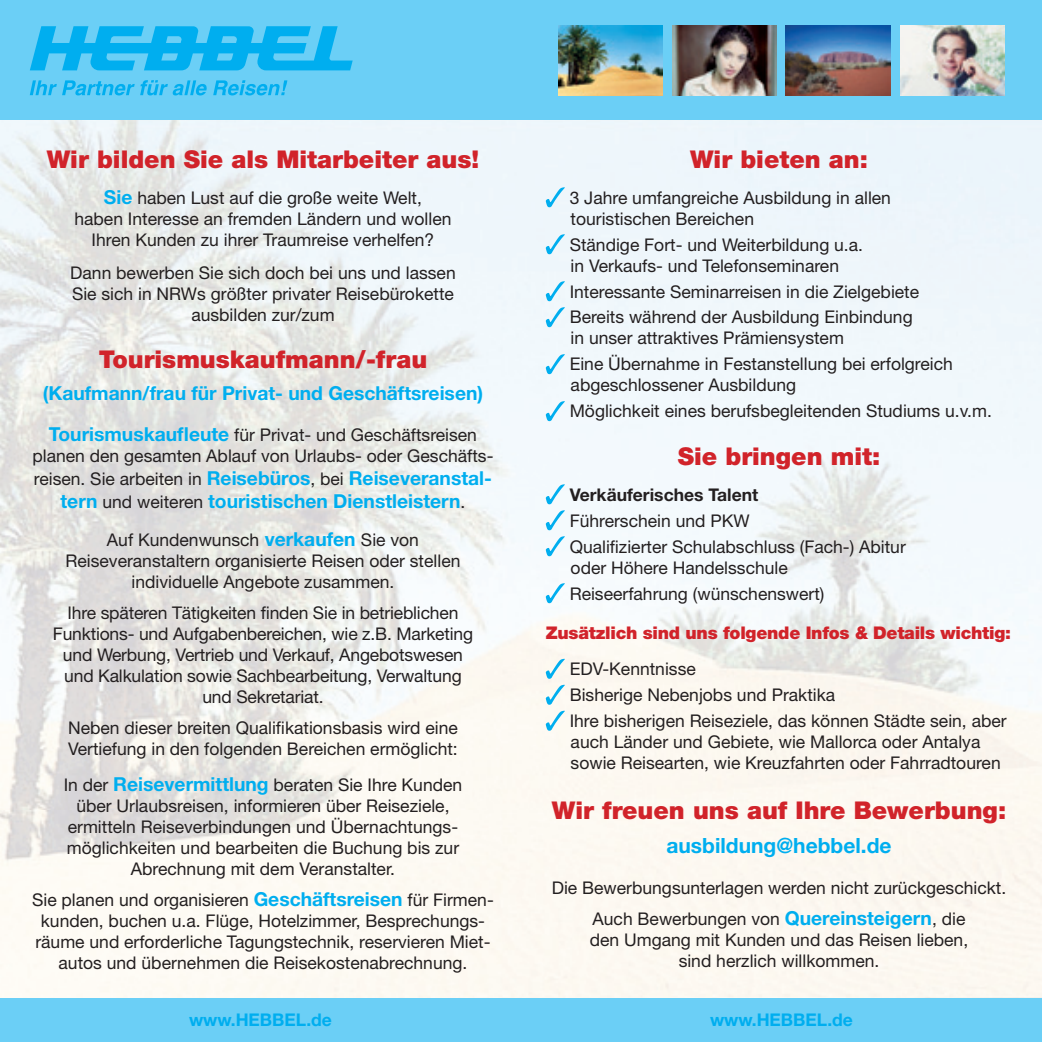
<style>
.page{position:relative;width:1042px;height:1042px;background:#fff}
.page>*{position:absolute;margin:0;border:0;box-sizing:border-box;transform-origin:0 0}
.t1{font:900 24.5px "Helvetica Neue";color:#d1232a}
.t2{font:700 21px "Helvetica Neue";color:#00aeef}
.t3{font:700 19.25px/23.1px "Helvetica Neue";color:#00aeef;text-align:center}
.t4{font:17.5px/21px "Helvetica Neue";color:#231f20}
.t5{font:900 17.5px "Helvetica Neue";letter-spacing:-.015em;color:#d1232a}
.t6{font:700 17.5px "Helvetica Neue";color:#00aeef}
.t7{font:700 17.5px "Helvetica Neue";color:#231f20}
.s1{font-weight:700;font-size:19.25px;color:#00aeef}
.s2{font-weight:400;font-size:17.5px;color:#231f20}
</style>
<div class="page">
<img style="left:0;top:119px;width:1042px;height:879px">
<div style="left:0;top:0;width:1042px;height:119px;background:#6bcff6"></div>
<img style="left:672px;top:26px;width:104px;height:70px">
<img style="left:786px;top:26px;width:104px;height:70px">
<img style="left:900px;top:26px;width:105px;height:70px">
<img style="left:558px;top:26px;width:104px;height:69px">
<svg style="left:30px;top:26px;width:323px;height:44px"></svg>
<svg style="left:30px;top:80px;width:177px;height:15px"></svg>
<svg style="left:213px;top:80px;width:74px;height:15px"></svg>
<div style="left:0;top:998px;width:1042px;height:44px;background:#6bcff6"></div>
<svg style="left:546px;top:187px;width:19px;height:20px"></svg>
<svg style="left:546px;top:234px;width:19px;height:20px"></svg>
<svg style="left:546px;top:281px;width:19px;height:20px"></svg>
<svg style="left:546px;top:307px;width:19px;height:20px"></svg>
<svg style="left:546px;top:354px;width:19px;height:20px"></svg>
<svg style="left:546px;top:401px;width:19px;height:20px"></svg>
<svg style="left:546px;top:484px;width:19px;height:20px"></svg>
<svg style="left:546px;top:510px;width:19px;height:20px"></svg>
<svg style="left:546px;top:536px;width:19px;height:20px"></svg>
<svg style="left:546px;top:583px;width:19px;height:20px"></svg>
<svg style="left:546px;top:659px;width:19px;height:20px"></svg>
<svg style="left:546px;top:685px;width:19px;height:20px"></svg>
<svg style="left:546px;top:711px;width:19px;height:20px"></svg>
<h1 class="t1" style="left:47px;top:144px;width:434px">Wir bilden Sie als Mitarbeiter aus!</h1>
<p class="t4" style="left:74px;top:187px;width:379px;text-align:center"><span class="s1">Sie</span> haben Lust auf die große weite Welt,<br>haben Interesse an fremden Ländern und wollen<br>Ihren Kunden zu ihrer Traumreise verhelfen?</p>
<p class="t4" style="left:70px;top:262px;width:387px;text-align:center">Dann bewerben Sie sich doch bei uns und lassen<br>Sie sich in NRWs größter privater Reisebürokette ausbilden zur/zum</p>
<h1 class="t1" style="left:99px;top:345px;width:330px">Tourismuskaufmann/-frau</h1>
<p class="t3" style="left:43px;top:381px;width:442px">(Kaufmann/frau für Privat- und Geschäftsreisen)</p>
<p class="t4" style="left:32px;top:424px;width:462px;text-align:center"><span class="s1">Tourismuskaufleute</span> für Privat- und Geschäftsreisen planen den gesamten Ablauf von Urlaubs- oder Geschäfts-</p>
<p class="t3" style="left:34px;top:466px;width:460px"><span class="s2">reisen. Sie arbeiten in</span> Reisebüros<span class="s2">, bei</span> Reiseveranstal&shy;tern <span class="s2">und weiteren</span> touristischen Dienstleistern<span class="s2">.</span></p>
<p class="t4" style="left:65px;top:529px;width:396px;text-align:center">Auf Kundenwunsch <span class="s1">verkaufen</span> Sie von<br>Reiseveranstaltern organisierte Reisen oder stellen individuelle Angebote zusammen.</p>
<p class="t4" style="left:53px;top:602px;width:422px;text-align:center">Ihre späteren Tätigkeiten finden Sie in betrieblichen Funktions- und Aufgabenbereichen, wie z.B. Marketing und Werbung, Vertrieb und Verkauf, Angebotswesen und Kalkulation sowie Sachbearbeitung, Verwaltung und Sekretariat.</p>
<p class="t4" style="left:68px;top:717px;width:391px">Neben dieser breiten Qualifikationsbasis wird eine<br>Vertiefung in den folgenden Bereichen ermöglicht:</p>
<p class="t4" style="left:64px;top:774px;width:400px;text-align:center">In der <span class="s1">Reisevermittlung</span> beraten Sie Ihre Kunden über Urlaubsreisen, informieren über Reiseziele, ermitteln Reiseverbindungen und Übernachtungs&shy;möglichkeiten und bearbeiten die Buchung bis zur Abrechnung mit dem Veranstalter.</p>
<p class="t4" style="left:32px;top:889px;width:463px;text-align:center">Sie planen und organisieren <span class="s1">Geschäftsreisen</span> für Firmen&shy;kunden, buchen u.a. Flüge, Hotelzimmer, Besprechungs&shy;räume und erforderliche Tagungstechnik, reservieren Miet&shy;autos und übernehmen die Reisekostenabrechnung.</p>
<h1 class="t1" style="left:690px;top:144px;width:179px">Wir bieten an:</h1>
<p class="t4" style="left:570px;top:187px;width:323px">3 Jahre umfangreiche Ausbildung in allen touristischen Bereichen</p>
<p class="t4" style="left:570px;top:234px;width:295px">Ständige Fort- und Weiterbildung u.a. in Verkaufs- und Telefonseminaren</p>
<p class="t4" style="left:570px;top:278px;width:351px;line-height:25.9px">Interessante Seminarreisen in die Zielgebiete<br>Bereits während der Ausbildung Einbindung</p>
<p class="t4" style="left:570px;top:325px;width:385px;line-height:25.9px">in unser attraktives Prämiensystem<br>Eine Übernahme in Festanstellung bei erfolgreich</p>
<p class="t4" style="left:570px;top:372px;width:424px;line-height:25.9px">abgeschlossener Ausbildung<br>Möglichkeit eines berufsbegleitenden Studiums u.v.m.</p>
<h1 class="t1" style="left:678px;top:441px;width:204px">Sie bringen mit:</h1>
<p class="t7" style="left:570px;top:483px;width:190px">Verkäuferisches Talent</p>
<p class="t4" style="left:570px;top:507px;width:338px;line-height:25.9px">Führerschein und PKW<br>Qualifizierter Schulabschluss (Fach-) Abitur</p>
<p class="t4" style="left:570px;top:554px;width:256px;line-height:25.9px">oder Höhere Handelsschule<br>Reiseerfahrung (wünschenswert)</p>
<p class="t5" style="left:546px;top:622px;width:467px">Zusätzlich sind uns folgende Infos &amp; Details wichtig:</p>
<p class="t4" style="left:570px;top:656px;width:438px;line-height:25.9px">EDV-Kenntnisse<br>Bisherige Nebenjobs und Praktika<br>Ihre bisherigen Reiseziele, das können Städte sein, aber</p>
<p class="t4" style="left:570px;top:731px;width:432px">auch Länder und Gebiete, wie Mallorca oder Antalya sowie Reisearten, wie Kreuzfahrten oder Fahrradtouren</p>
<h1 class="t1" style="left:552px;top:795px;width:456px">Wir freuen uns auf Ihre Bewerbung:</h1>
<p class="t2" style="left:666px;top:832px;width:227px">ausbildung@hebbel.de</p>
<p class="t4" style="left:552px;top:872px;width:456px;line-height:31px;text-align:center">Die Bewerbungsunterlagen werden nicht zurückgeschickt.<br>Auch Bewerbungen von <span class="s1">Quereinsteigern</span>, die</p>
<p class="t4" style="left:590px;top:929px;width:380px;text-align:center">den Umgang mit Kunden und das Reisen lieben, sind herzlich willkommen.</p>
<p class="t6" style="left:189px;top:1009px;width:144px">www.HEBBEL.de</p>
<p class="t6" style="left:710px;top:1009px;width:144px">www.HEBBEL.de</p>
</div>
